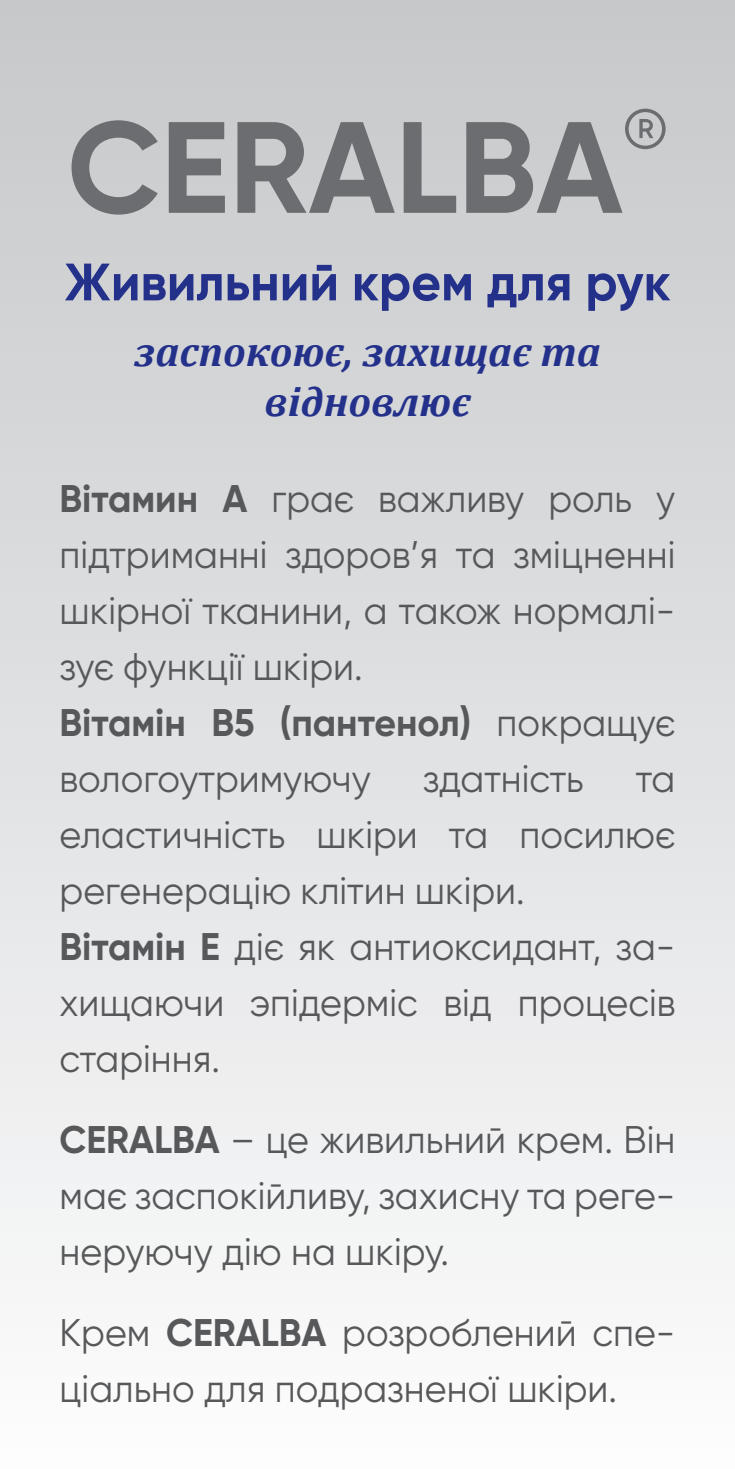
<style>
.page{position:relative;width:735px;height:1469px;background:#fff}
.page>*{position:absolute;margin:0;border:0;box-sizing:border-box;transform-origin:0 0}
.t1{font:700 129.5px "Gilroy Two";color:#6c6d70}
.t2{font:53.2px "Gilroy Two";color:#6c6d70}
.t3{font:700 52.5px "Gilroy Two";color:#24318b}
.t4{font:italic 700 42px/50.4px "Cambria";color:#24318b;text-align:center}
.t5{font:38.5px/56px "Gilroy Two";color:#57585a}
.s1{font-weight:700}
</style>
<div class="page">
<div style="left:0;top:0;width:734px;height:1468px;background:linear-gradient(to bottom,#c6c7ca,#fcfcfd)"></div>
<h1 class="t1" style="left:67px;top:86px;width:557px">CERALBA</h1>
<h2 class="t2" style="left:622px;top:96px;width:46px">®</h2>
<h3 class="t3" style="left:64px;top:249px;width:607px">Живильний крем для рук</h3>
<p class="t4" style="left:134px;top:325px;width:468px">заспокоює, захищає та відновлює</p>
<p class="t5" style="left:60px;top:470px;width:617px"><span class="s1">Вітамин А</span> грає важливу роль у підтриманні здоров’я та зміцненні шкірної тканини, а також нормалі&shy;зує функції шкіри.<br><span class="s1">Вітамін В5 (пантенол)</span> покращує вологоутримуючу</p>
<p class="t5" style="left:423px;top:750px;width:162px">здатність</p>
<p class="t5" style="left:60px;top:750px;width:617px;text-indent:576px">та еластичність шкіри та посилює регенерацію клітин шкіри.<br><span class="s1">Вітамін Е</span> діє як антиоксидант, за&shy;хищаючи эпідерміс від процесів старіння.</p>
<p class="t5" style="left:60px;top:1111px;width:617px;text-align:justify"><span class="s1">CERALBA</span> – це живильний крем. Він має заспокійливу, захисну та реге&shy;неруючу дію на шкіру.</p>
<p class="t5" style="left:60px;top:1304px;width:617px">Крем <span class="s1">CERALBA</span> розроблений спе&shy;ціально для подразненої шкіри.</p>
</div>
